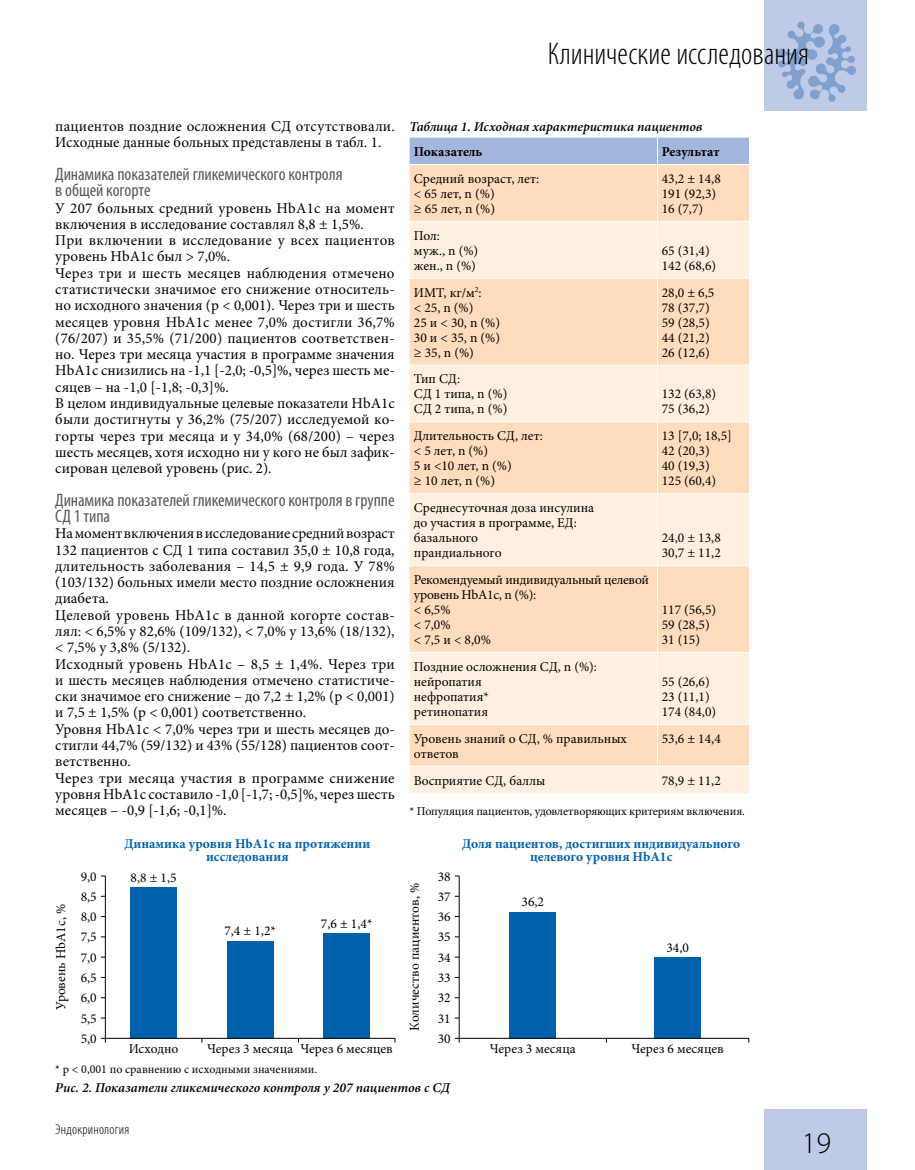
<style>
.page{position:relative;width:915px;height:1170px;background:#fff}
.page>*{position:absolute;margin:0;border:0;box-sizing:border-box;transform-origin:0 0}
.t1{font:300 condensed 31.5px "Myriad Pro";color:#000}
.t2{font:300 30px "Myriad Pro";color:#000}
.t3{font:condensed 18px/16.2px "Myriad Pro";letter-spacing:-.005em;color:#58595b}
.t4{font:15px/16.2px "Minion Pro";letter-spacing:.005em;color:#000}
.t5{font:300 condensed 14.25px "Myriad Pro";letter-spacing:.015em;color:#000}
.t6{font:13.5px/15px "Minion Pro";color:#000}
.t7{font:700 13.5px/13.5px "Minion Pro";color:#0061aa;text-align:center}
.t8{font:italic 600 13.5px "Minion Pro";color:#000}
.t9{font:13.5px/15px "Minion Pro";letter-spacing:-.02em;color:#000}
.t10{font:700 13.5px "Minion Pro";letter-spacing:-.005em;color:#000}
.t11{font:12px "Minion Pro";letter-spacing:-.01em;color:#000}
</style>
<div class="page">
<div style="left:764px;top:0;width:102px;height:111px;background:#bfcbe6"></div>
<div style="left:764px;top:1108px;width:102px;height:61px;background:#bfcbe6"></div>
<svg style="left:777px;top:22px;width:78px;height:80px"></svg>
<div style="left:409px;top:165px;width:339px;height:56px;background:#fedcbd"></div>
<svg style="left:409px;top:222px;width:339px;height:571px;background:#fee5cf"></svg>
<div style="left:409px;top:138px;width:339px;height:26px;background:#a3b7dc"></div>
<hr style="left:657px;top:165px;width:1px;height:56px;background:#fff">
<hr style="left:657px;top:222px;width:1px;height:56px;background:#fff">
<hr style="left:409px;top:278px;width:248px;height:1px;background:#fff">
<hr style="left:657px;top:278px;width:91px;height:1px;background:#fff">
<hr style="left:657px;top:278px;width:1px;height:86px;background:#fff">
<hr style="left:409px;top:364px;width:248px;height:1px;background:#fff">
<hr style="left:657px;top:364px;width:91px;height:1px;background:#fff">
<hr style="left:657px;top:365px;width:1px;height:56px;background:#fff">
<hr style="left:409px;top:421px;width:248px;height:1px;background:#fff">
<hr style="left:657px;top:421px;width:91px;height:1px;background:#fff">
<hr style="left:657px;top:422px;width:1px;height:71px;background:#fff">
<hr style="left:409px;top:493px;width:248px;height:1px;background:#fff">
<hr style="left:657px;top:493px;width:91px;height:1px;background:#fff">
<hr style="left:657px;top:494px;width:1px;height:71px;background:#fff">
<hr style="left:409px;top:565px;width:248px;height:1px;background:#fff">
<hr style="left:657px;top:565px;width:91px;height:1px;background:#fff">
<hr style="left:657px;top:566px;width:1px;height:86px;background:#fff">
<hr style="left:409px;top:652px;width:248px;height:1px;background:#fff">
<hr style="left:657px;top:652px;width:91px;height:1px;background:#fff">
<hr style="left:657px;top:653px;width:1px;height:71px;background:#fff">
<hr style="left:409px;top:724px;width:248px;height:1px;background:#fff">
<hr style="left:657px;top:724px;width:91px;height:1px;background:#fff">
<hr style="left:657px;top:724px;width:1px;height:41px;background:#fff">
<hr style="left:409px;top:765px;width:248px;height:1px;background:#fff">
<hr style="left:657px;top:765px;width:91px;height:1px;background:#fff">
<svg style="left:657px;top:766px;width:1px;height:27px"></svg>
<svg style="left:101px;top:1037px;width:5px;height:5px"></svg>
<svg style="left:454px;top:1037px;width:6px;height:5px"></svg>
<svg style="left:105px;top:875px;width:290px;height:163px"></svg>
<svg style="left:458px;top:875px;width:291px;height:163px"></svg>
<h1 class="t1" style="left:547px;top:35px;width:263px">Клинические исследования</h1>
<p class="t4" style="left:55px;top:118px;width:341px">пациентов поздние осложнения СД отсутствовали.<br>Исходные данные больных представлены в табл. 1.</p>
<p class="t3" style="left:55px;top:166px;width:288px">Динамика показателей гликемического контроля в общей когорте</p>
<p class="t4" style="left:55px;top:200px;width:341px">У 207 больных средний уровень HbA1c на момент включения в исследование составлял 8,8 ± 1,5%.<br>При включении в исследование у всех пациентов уровень HbA1c был &gt; 7,0%.<br>Через три и шесть месяцев наблюдения отмечено статистически значимое его снижение относитель&shy;но исходного значения (p &lt; 0,001). Через три и шесть месяцев уровня HbA1c менее 7,0% достигли 36,7% (76/207) и 35,5% (71/200) пациентов соответствен&shy;но. Через три месяца участия в программе значения HbA1c снизились на -1,1 [-2,0; -0,5]%, через шесть ме&shy;сяцев – на -1,0 [-1,8; -0,3]%.<br>В целом индивидуальные целевые показатели HbA1c были достигнуты у 36,2% (75/207) исследуемой ко&shy;горты через три месяца и у 34,0% (68/200) – через шесть месяцев, хотя исходно ни у кого не был зафик&shy;сирован целевой уровень (рис. 2).</p>
<p class="t3" style="left:55px;top:491px;width:340px">Динамика показателей гликемического контроля в группе<br>СД 1 типа</p>
<p class="t4" style="left:55px;top:525px;width:341px">На момент включения в исследование средний возраст 132 пациентов с СД 1 типа составил 35,0 ± 10,8 года, длительность заболевания – 14,5 ± 9,9 года. У 78% (103/132) больных имели место поздние осложнения диабета.<br>Целевой уровень HbA1c в данной когорте состав&shy;лял: &lt; 6,5% у 82,6% (109/132), &lt; 7,0% у 13,6% (18/132), &lt; 7,5% у 3,8% (5/132).<br>Исходный уровень HbA1c – 8,5 ± 1,4%. Через три и шесть месяцев наблюдения отмечено статистиче&shy;ски значимое его снижение – до 7,2 ± 1,2% (p &lt; 0,001) и 7,5 ± 1,5% (p &lt; 0,001) соответственно.<br>Уровня HbA1c &lt; 7,0% через три и шесть месяцев до&shy;стигли 44,7% (59/132) и 43% (55/128) пациентов соот&shy;ветственно.<br>Через три месяца участия в программе снижение уровня HbA1c составило -1,0 [-1,7; -0,5]%, через шесть месяцев – -0,9 [-1,6; -0,1]%.</p>
<p class="t8" style="left:409px;top:117px;width:294px">Таблица 1. Исходная характеристика пациентов</p>
<p class="t10" style="left:414px;top:142px;width:70px">Показатель</p>
<p class="t10" style="left:661px;top:142px;width:59px">Результат</p>
<p class="t6" style="left:414px;top:171px;width:127px">Средний возраст, лет: &lt; 65 лет, n (%)<br>≥ 65 лет, n (%)</p>
<p class="t6" style="left:661px;top:171px;width:60px">43,2 ± 14,8<br>191 (92,3)<br>16 (7,7)</p>
<p class="t6" style="left:414px;top:228px;width:66px">Пол:<br>муж., n (%) жен., n (%)</p>
<p class="t6" style="left:661px;top:243px;width:56px">65 (31,4)<br>142 (68,6)</p>
<p class="t6" style="left:414px;top:285px;width:88px">ИМТ, кг/м<sup>2</sup>:<br>&lt; 25, n (%)<br>25 и &lt; 30, n (%)<br>30 и &lt; 35, n (%) ≥ 35, n (%)</p>
<p class="t6" style="left:661px;top:285px;width:54px">28,0 ± 6,5<br>78 (37,7)<br>59 (28,5)<br>44 (21,2)<br>26 (12,6)</p>
<p class="t6" style="left:414px;top:371px;width:95px">Тип СД:<br>СД 1 типа, n (%)<br>СД 2 типа, n (%)</p>
<p class="t6" style="left:661px;top:386px;width:56px">132 (63,8)<br>75 (36,2)</p>
<p class="t6" style="left:414px;top:428px;width:130px">Длительность СД, лет: &lt; 5 лет, n (%)<br>5 и &lt;10 лет, n (%)<br>≥ 10 лет, n (%)</p>
<p class="t6" style="left:661px;top:428px;width:72px">13 [7,0; 18,5]<br>42 (20,3)<br>40 (19,3)<br>125 (60,4)</p>
<p class="t6" style="left:414px;top:500px;width:182px">Среднесуточная доза инсулина до участия в программе, ЕД: базального<br>прандиального</p>
<p class="t6" style="left:661px;top:530px;width:60px">24,0 ± 13,8<br>30,7 ± 11,2</p>
<p class="t9" style="left:414px;top:572px;width:236px">Рекомендуемый индивидуальный целевой уровень HbA1c, n (%):<br>&lt; 6,5%<br>&lt; 7,0%<br>&lt; 7,5 и &lt; 8,0%</p>
<p class="t6" style="left:414px;top:659px;width:185px">Поздние осложнения СД, n (%): нейропатия<br>нефропатия*<br>ретинопатия</p>
<p class="t6" style="left:661px;top:602px;width:56px">117 (56,5)<br>59 (28,5)<br>31 (15)</p>
<p class="t6" style="left:661px;top:674px;width:56px">55 (26,6)<br>23 (11,1)<br>174 (84,0)</p>
<p class="t6" style="left:414px;top:731px;width:214px">Уровень знаний о СД, % правильных ответов</p>
<p class="t6" style="left:661px;top:731px;width:60px">53,6 ± 14,4</p>
<p class="t6" style="left:414px;top:772px;width:133px">Восприятие СД, баллы</p>
<p class="t6" style="left:661px;top:772px;width:60px">78,9 ± 11,2</p>
<p class="t11" style="left:409px;top:803px;width:337px">* Популяция пациентов, удовлетворяющих критериям включения.</p>
<p class="t6" style="left:53px;top:1009px;width:107px;rotate:-90deg">Уровень HbA1c, %</p>
<p class="t7" style="left:124px;top:836px;width:247px">Динамика уровня HbA1c на протяжении исследования</p>
<p class="t7" style="left:462px;top:836px;width:279px">Доля пациентов, достигших индивидуального целевого уровня HbA1c</p>
<p class="t6" style="left:81px;top:866px;width:18px;line-height:20.2px;text-align:justify">9,0<br>8,5<br>8,0<br>7,5<br>7,0<br>6,5<br>6,0<br>5,5<br>5,0</p>
<p class="t6" style="left:437px;top:866px;width:14px;line-height:20.2px;text-align:justify">38<br>37<br>36<br>35<br>34<br>33<br>32<br>31<br>30</p>
<p class="t6" style="left:129px;top:1041px;width:51px">Исходно</p>
<p class="t6" style="left:207px;top:1041px;width:187px">Через 3 месяца Через 6 месяцев</p>
<p class="t6" style="left:489px;top:1041px;width:87px">Через 3 месяца</p>
<p class="t6" style="left:631px;top:1041px;width:94px">Через 6 месяцев</p>
<p class="t6" style="left:130px;top:870px;width:48px">8,8 ± 1,5</p>
<p class="t6" style="left:407px;top:1030px;width:149px;rotate:-90deg">Количество пациентов, %</p>
<p class="t6" style="left:521px;top:894px;width:24px">36,2</p>
<p class="t6" style="left:321px;top:916px;width:53px">7,6 ± 1,4*</p>
<p class="t6" style="left:224px;top:923px;width:53px">7,4 ± 1,2*</p>
<p class="t6" style="left:666px;top:939px;width:24px">34,0</p>
<p class="t11" style="left:55px;top:1060px;width:263px">* p &lt; 0,001 по сравнению с исходными значениями.</p>
<p class="t8" style="left:55px;top:1078px;width:396px">Рис. 2. Показатели гликемического контроля у 207 пациентов с СД</p>
<p class="t5" style="left:55px;top:1120px;width:76px">Эндокринология</p>
<h2 class="t2" style="left:801px;top:1126px;width:31px">19</h2>
</div>
